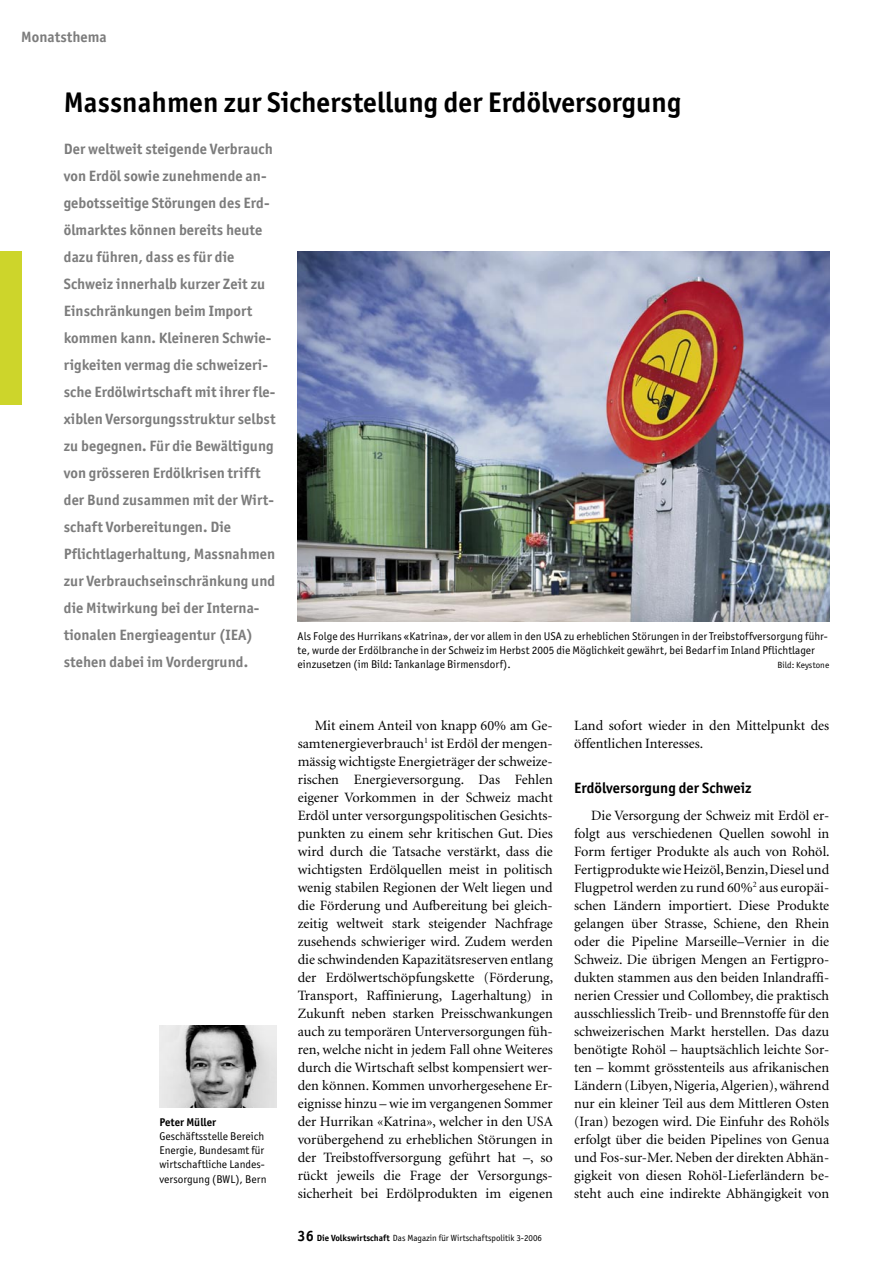
<style>
.page{position:relative;width:893px;height:1263px;background:#fff}
.page>*{position:absolute;margin:0;border:0;box-sizing:border-box;transform-origin:0 0}
._01_Titel{font:700 28.5px "Officina San ITC";letter-spacing:.005em;color:#000}
._02_Vorspann{font:700 15px/27px "Officina San ITC";letter-spacing:.005em;color:#7c7c7c}
._04_Zwischentitel_1{font:700 15px "Officina San ITC";letter-spacing:.005em;color:#000}
.Rubriktitel_links{font:700 15px "Officina San ITC";letter-spacing:.005em;color:#7c7c7c}
._03_Grundschrift{font:14.25px/18px "Minion";color:#000;text-align:justify}
._07_Legende{font:11.25px/14.2px "Officina San ITC";letter-spacing:.005em;color:#000}
.Autor{font:11.25px/14.2px "Officina San ITC";letter-spacing:.005em;color:#000}
.Autor-fett{font:700 11.25px "Officina San ITC";letter-spacing:.005em;color:#000}
._07_Legende-2{font:9px "Officina San ITC";color:#000}
.s1{font-weight:700;font-size:15px}
.s2{font-weight:700}
</style>
<div class="page">
<div style="left:0;top:252px;width:21px;height:153px;background:#cdd52b"></div>
<img style="left:159px;top:1026px;width:117px;height:82px">
<img style="left:298px;top:251px;width:531px;height:370px">
<p class="Rubriktitel_links" style="left:21px;top:27px;width:87px">Monatsthema</p>
<p class="_01_Titel" style="left:64px;top:84px;width:619px">Massnahmen zur Sicherstellung der Erdölversorgung</p>
<p class="_02_Vorspann" style="left:64px;top:136px;width:213px">Der weltweit steigende Verbrauch von Erdöl sowie zunehmende an&shy;gebotsseitige Störungen des Erd&shy;ölmarktes können bereits heute dazu führen, dass es für die<br>Schweiz innerhalb kurzer Zeit zu<br>Einschränkungen beim Import kommen kann. Kleineren Schwie&shy;rigkeiten vermag die schweizeri&shy;sche Erdölwirtschaft mit ihrer fle&shy;xiblen Versorgungsstruktur selbst zu begegnen. Für die Bewältigung von grösseren Erdölkrisen trifft der Bund zusammen mit der Wirt&shy;schaft Vorbereitungen. Die<br>Pflichtlagerhaltung, Massnahmen zur Verbrauchseinschränkung und die Mitwirkung bei der Interna&shy;tionalen Energieagentur (IEA) stehen dabei im Vordergrund.</p>
<p class="_07_Legende" style="left:298px;top:629px;width:532px">Als Folge des Hurrikans «Katrina», der vor allem in den USA zu erheblichen Störungen in der Treibstoffversorgung führ&shy;te, wurde der Erdölbranche in der Schweiz im Herbst 2005 die Möglichkeit gewährt, bei Bedarf im Inland Pflichtlager einzusetzen (im Bild: Tankanlage Birmensdorf).</p>
<p class="_07_Legende-2" style="left:777px;top:660px;width:53px">Bild: Keystone</p>
<p class="Autor-fett" style="left:159px;top:1115px;width:58px">Peter Müller</p>
<p class="Autor" style="left:159px;top:1129px;width:109px">Geschäftsstelle Bereich<br>Energie, Bundesamt für wirtschaftliche Landes&shy;versorgung (BWL), Bern</p>
<p class="_03_Grundschrift" style="left:298px;top:716px;width:257px;text-indent:17px">Mit einem Anteil von knapp 60% am Ge&shy;samtenergieverbrauch<sup>1</sup> ist Erdöl der mengen&shy;mässig wichtigste Energieträger der schweize&shy;rischen Energieversorgung. Das Fehlen eigener Vorkommen in der Schweiz macht Erdöl unter versorgungspolitischen Gesichts&shy;punkten zu einem sehr kritischen Gut. Dies wird durch die Tatsache verstärkt, dass die wichtigsten Erdölquellen meist in politisch wenig stabilen Regionen der Welt liegen und die Förderung und Aufbereitung bei gleich&shy;zeitig weltweit stark steigender Nachfrage zusehends schwieriger wird. Zudem werden die schwindenden Kapazitätsreserven entlang der Erdölwertschöpfungskette (Förderung, Transport, Raffinierung, Lagerhaltung) in Zukunft neben starken Preisschwankungen auch zu temporären Unterversorgungen füh&shy;ren, welche nicht in jedem Fall ohne Weiteres durch die Wirtschaft selbst kompensiert wer&shy;den können. Kommen unvorhergesehene Er&shy;eignisse hinzu – wie im vergangenen Sommer der Hurrikan «Katrina», welcher in den USA vorübergehend zu erheblichen Störungen in der Treibstoffversorgung geführt hat –, so rückt jeweils die Frage der Versorgungs&shy;sicherheit bei Erdölprodukten im eigenen</p>
<p class="_03_Grundschrift" style="left:574px;top:716px;width:257px">Land sofort wieder in den Mittelpunkt des öffentlichen Interesses.</p>
<p class="_04_Zwischentitel_1" style="left:574px;top:778px;width:179px">Erdölversorgung der Schweiz</p>
<p class="_03_Grundschrift" style="left:574px;top:806px;width:257px;text-indent:17px">Die Versorgung der Schweiz mit Erdöl er&shy;folgt aus verschiedenen Quellen sowohl in Form fertiger Produkte als auch von Rohöl.<br>Fertigprodukte wie Heizöl, Benzin, Diesel und Flugpetrol werden zu rund 60%<sup>2</sup> aus europäi&shy;schen Ländern importiert. Diese Produkte gelangen über Strasse, Schiene, den Rhein oder die Pipeline Marseille–Vernier in die Schweiz. Die übrigen Mengen an Fertigpro&shy;dukten stammen aus den beiden Inlandraffi&shy;nerien Cressier und Collombey, die praktisch ausschliesslich Treib- und Brennstoffe für den schweizerischen Markt herstellen. Das dazu benötigte Rohöl – hauptsächlich leichte Sor&shy;ten – kommt grösstenteils aus afrikanischen Ländern (Libyen, Nigeria, Algerien), während nur ein kleiner Teil aus dem Mittleren Osten (Iran) bezogen wird. Die Einfuhr des Rohöls erfolgt über die beiden Pipelines von Genua und Fos-sur-Mer. Neben der direkten Abhän&shy;gigkeit von diesen Rohöl-Lieferländern be&shy;steht auch eine indirekte Abhängigkeit von</p>
<p class="_07_Legende-2" style="left:298px;top:1232px;width:246px"><span class="s1">36</span> <span class="s2">Die Volkswirtschaft</span> Das Magazin für Wirtschaftspolitik 3-2006</p>
</div>
